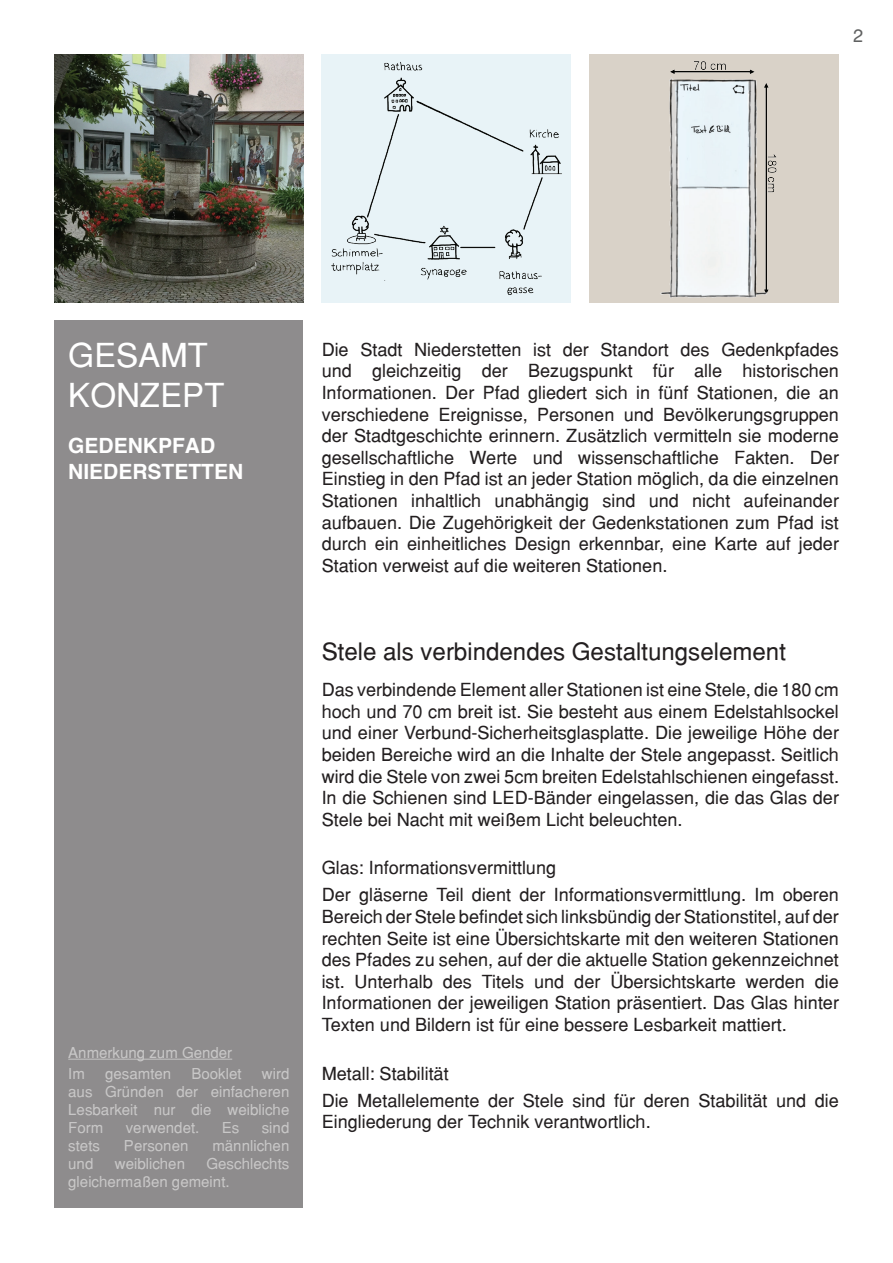
<style>
.page{position:relative;width:893px;height:1263px;background:#fff}
.page>*{position:absolute;margin:0;border:0;box-sizing:border-box;transform-origin:0 0}
.t1{font:33px/39.6px "Helvetica";color:#fff}
.t2{font:24px "Helvetica";color:#231f20}
.t3{font:700 21px/25.2px "Helvetica";color:#fff}
.t4{font:18px/21.6px "Helvetica";color:#231f20;text-align:justify}
.t5{font:18px "Helvetica";color:#606161}
.t6{font:15px/18px "Helvetica";color:#c8c7c7}
</style>
<div class="page">
<div style="left:55px;top:320px;width:248px;height:888px;background:#8e8c8d"></div>
<img style="left:55px;top:54px;width:249px;height:248px">
<div style="left:589px;top:54px;width:250px;height:248px;background:#d9d2c8"></div>
<img style="left:660px;top:61px;width:117px;height:237px">
<div style="left:322px;top:54px;width:249px;height:246px;background:#e8f3f7"></div>
<hr style="left:68px;top:1059px;width:164px;height:1px;background:#c8c7c7">
<p class="t5" style="left:853px;top:24px;width:12px">2</p>
<h1 class="t1" style="left:68px;top:335px;width:141px">Gesamt konzep</h1>
<h1 class="t1" style="left:204px;top:375px;width:22px">t</h1>
<p class="t3" style="left:68px;top:433px;width:177px">GEDENKPFAD<br>NIEDERSTETTEN</p>
<p class="t6" style="left:68px;top:1042px;width:165px;line-height:21px">Anmerkung zum Gender<br>Im</p>
<p class="t6" style="left:68px;top:1064px;width:223px;text-align:justify;text-indent:194px">wird aus Gründen der einfacheren Lesbarkeit nur die weibliche Form</p>
<p class="t6" style="left:105px;top:1064px;width:68px">gesamten</p>
<p class="t6" style="left:191px;top:1064px;width:52px">Booklet</p>
<p class="t6" style="left:126px;top:1118px;width:75px">verwendet.</p>
<p class="t6" style="left:222px;top:1118px;width:19px">Es</p>
<p class="t6" style="left:262px;top:1118px;width:29px">sind</p>
<p class="t6" style="left:68px;top:1136px;width:33px">stets</p>
<p class="t6" style="left:124px;top:1136px;width:66px">Personen</p>
<p class="t6" style="left:212px;top:1136px;width:78px">männlichen</p>
<p class="t6" style="left:68px;top:1154px;width:27px">und</p>
<p class="t6" style="left:115px;top:1154px;width:72px">weiblichen</p>
<p class="t6" style="left:68px;top:1154px;width:223px;text-indent:138px">Geschlechts gleichermaßen gemeint.</p>
<p class="t4" style="left:322px;top:338px;width:519px">Die Stadt Niederstetten ist der Standort des Gedenkpfades und gleichzeitig der Bezugspunkt für alle historischen Informationen. Der Pfad gliedert sich in fünf Stationen, die an verschiedene Ereignisse, Personen und Bevölkerungsgruppen der Stadtgeschichte erinnern. Zusätzlich vermitteln sie moderne gesellschaftliche Werte und wissenschaftliche Fakten. Der Einstieg in den Pfad ist an jeder Station möglich, da die einzelnen Stationen inhaltlich unabhängig sind und nicht aufeinander aufbauen. Die Zugehörigkeit der Gedenkstationen zum Pfad ist durch ein einheitliches Design erkennbar, eine Karte auf jeder Station verweist auf die weiteren Stationen.</p>
<h2 class="t2" style="left:322px;top:637px;width:466px">Stele als verbindendes Gestaltungselement</h2>
<p class="t4" style="left:322px;top:679px;width:519px">Das verbindende Element aller Stationen ist eine Stele, die 180 cm hoch und 70 cm breit ist. Sie besteht aus einem Edelstahlsockel und einer Verbund-Sicherheitsglasplatte. Die jeweilige Höhe der beiden Bereiche wird an die Inhalte der Stele angepasst. Seitlich wird die Stele von zwei 5cm breiten Edelstahlschienen eingefasst.<br>In die Schienen sind LED-Bänder eingelassen, die das Glas der Stele bei Nacht mit weißem Licht beleuchten.</p>
<p class="t4" style="left:322px;top:854px;width:519px;line-height:27px">Glas: Informationsvermittlung<br>Der gläserne Teil dient der Informationsvermittlung. Im oberen</p>
<p class="t4" style="left:322px;top:905px;width:519px">Bereich der Stele befindet sich linksbündig der Stationstitel, auf der rechten Seite ist eine Übersichtskarte mit den weiteren Stationen des Pfades zu sehen, auf der die aktuelle Station gekennzeichnet ist. Unterhalb des Titels und der Übersichtskarte werden die Informationen der jeweiligen Station präsentiert. Das Glas hinter Texten und Bildern ist für eine bessere Lesbarkeit mattiert.</p>
<p class="t4" style="left:322px;top:1059px;width:519px;line-height:27px">Metall: Stabilität<br>Die Metallelemente der Stele sind für deren Stabilität und die</p>
<p class="t4" style="left:322px;top:1111px;width:330px">Eingliederung der Technik verantwortlich.</p>
</div>
